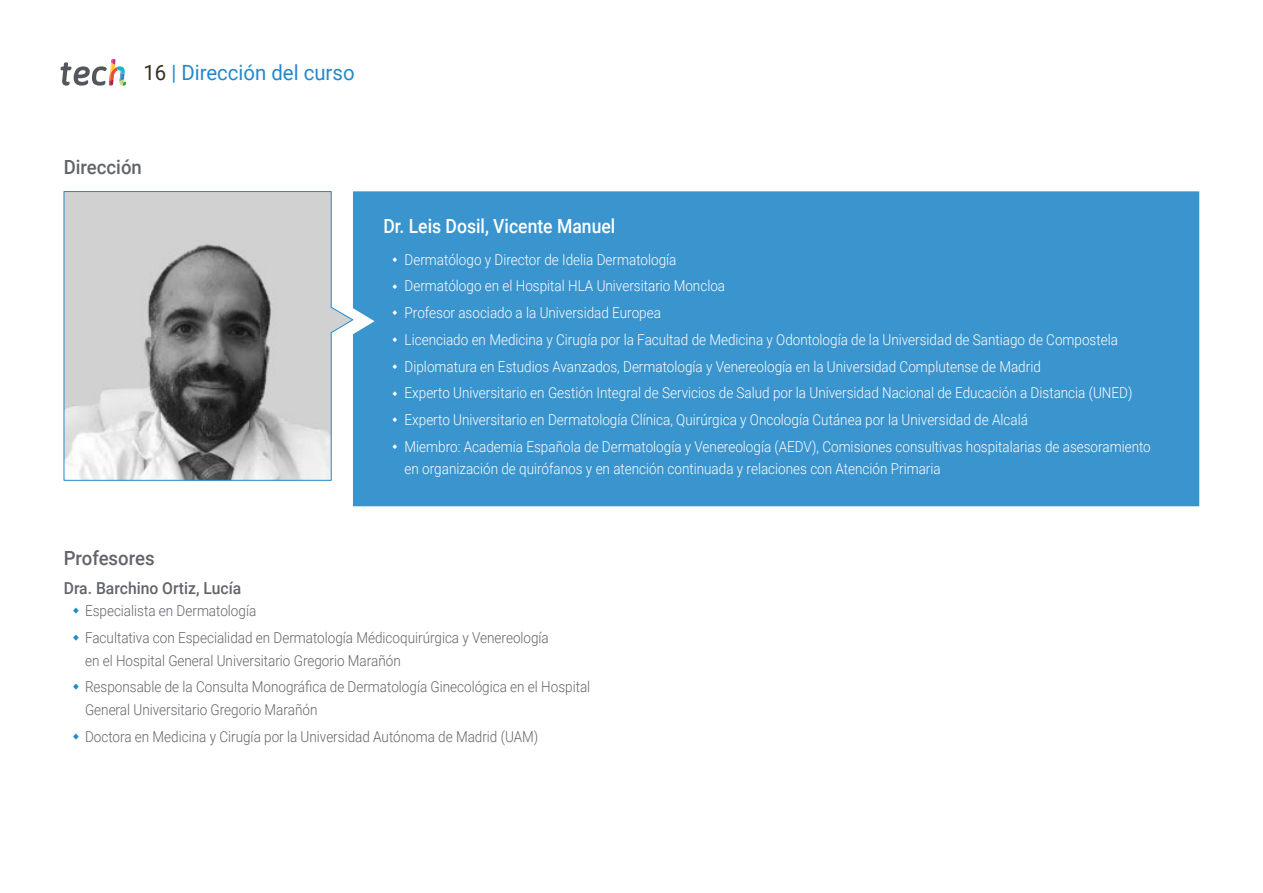
<style>
.page{position:relative;width:1263px;height:893px;background:#fff}
.page>*{position:absolute;margin:0;border:0;box-sizing:border-box;transform-origin:0 0}
.t1{font:21px "Roboto";color:#2488c9}
.t2{font:500 19.5px "Roboto";color:#fff;scale:.9 1}
.t3{font:500 19.5px "Roboto";color:#61646a;scale:.95 1}
.t4{font:500 16.5px "Roboto";color:#61646a;scale:.95 1}
.t5{font:300 15px/26.7px "Roboto";color:#fff;scale:.9 1}
.t6{font:300 15px/26.7px "Roboto";color:#61646a;scale:.9 1}
.s1{color:#312e20}
</style>
<div class="page">
<svg style="left:61px;top:59px;width:65px;height:27px"></svg>
<div style="left:353px;top:191px;width:846px;height:315px;background:#3a94ce"></div>
<svg style="left:64px;top:191px;width:289px;height:290px"></svg>
<svg style="left:393px;top:257px;width:4px;height:5px"></svg>
<svg style="left:393px;top:284px;width:4px;height:5px"></svg>
<svg style="left:393px;top:310px;width:4px;height:5px"></svg>
<svg style="left:393px;top:337px;width:4px;height:5px"></svg>
<svg style="left:393px;top:364px;width:4px;height:5px"></svg>
<svg style="left:393px;top:391px;width:4px;height:5px"></svg>
<svg style="left:393px;top:417px;width:4px;height:5px"></svg>
<svg style="left:393px;top:444px;width:4px;height:5px"></svg>
<h1 class="t1" style="left:144px;top:57px;width:213px"><span class="s1">16</span> | Dirección del curso</h1>
<h2 class="t3" style="left:64px;top:154px;width:84px">Dirección</h2>
<h2 class="t3" style="left:64px;top:544px;width:97px">Profesores</h2>
<h2 class="t2" style="left:383px;top:212px;width:259px">Dr. Leis Dosil, Vicente Manuel</h2>
<p class="t5" style="left:405px;top:245px;width:831px">Dermatólogo y Director de Idelia Dermatología<br>Dermatólogo en el Hospital HLA Universitario Moncloa<br>Profesor asociado a la Universidad Europea<br>Licenciado en Medicina y Cirugía por la Facultad de Medicina y Odontología de la Universidad de Santiago de Compostela Diplomatura en Estudios Avanzados, Dermatología y Venereología en la Universidad Complutense de Madrid<br>Experto Universitario en Gestión Integral de Servicios de Salud por la Universidad Nacional de Educación a Distancia (UNED)<br>Experto Universitario en Dermatología Clínica, Quirúrgica y Oncología Cutánea por la Universidad de Alcalá<br>Miembro: Academia Española de Dermatología y Venereología (AEDV), Comisiones consultivas hospitalarias de asesoramiento</p>
<p class="t5" style="left:405px;top:455px;width:597px">en organización de quirófanos y en atención continuada y relaciones con Atención Primaria</p>
<p class="t4" style="left:64px;top:577px;width:188px">Dra. Barchino Ortiz, Lucía</p>
<p class="t6" style="left:85px;top:597px;width:517px">Especialista en Dermatología<br>Facultativa con Especialidad en Dermatología Médicoquirúrgica y Venereología</p>
<p class="t6" style="left:85px;top:646px;width:563px">en el Hospital General Universitario Gregorio Marañón<br>Responsable de la Consulta Monográfica de Dermatología Ginecológica en el Hospital</p>
<p class="t6" style="left:85px;top:696px;width:505px">General Universitario Gregorio Marañón<br>Doctora en Medicina y Cirugía por la Universidad Autónoma de Madrid (UAM)</p>
</div>
